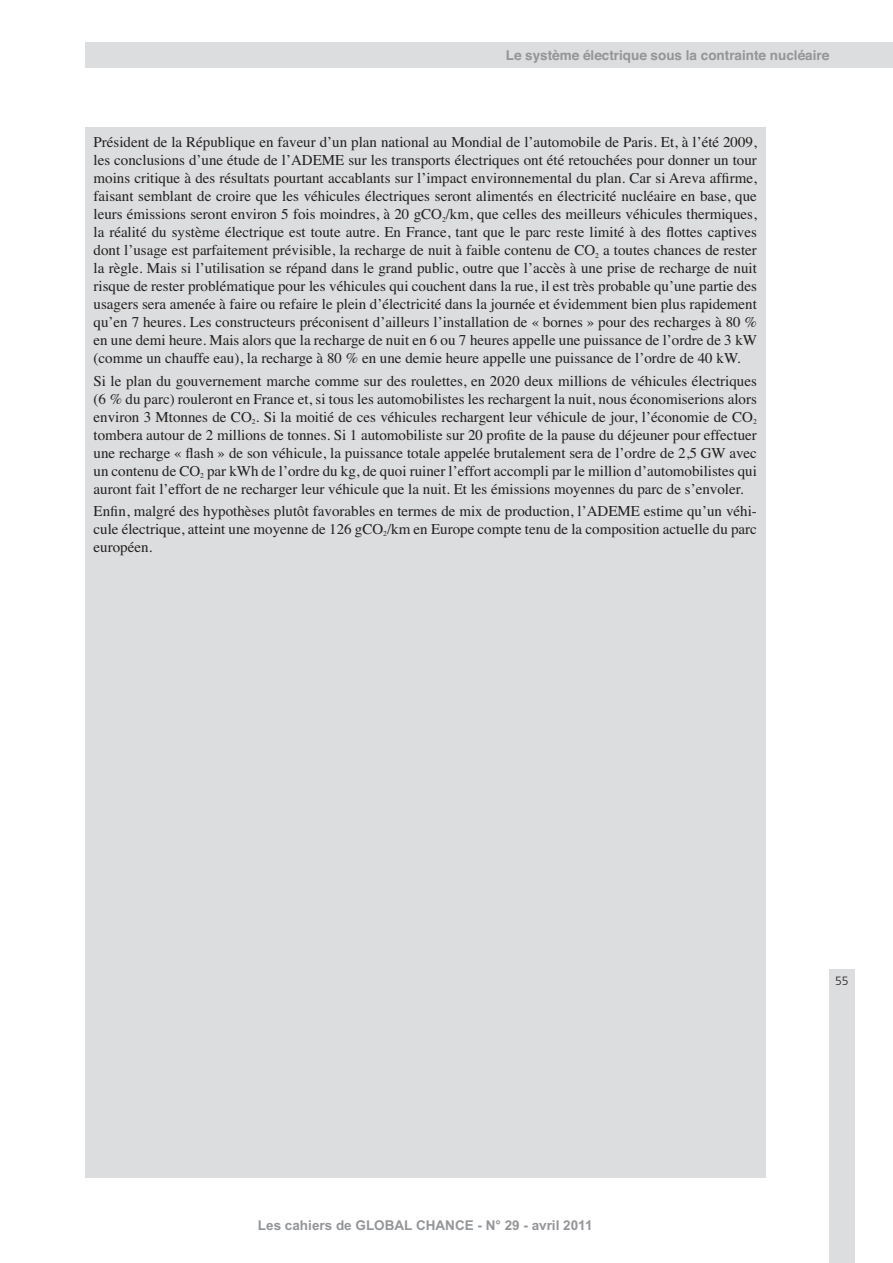
<style>
.page{position:relative;width:893px;height:1263px;background:#fff}
.page>*{position:absolute;margin:0;border:0;box-sizing:border-box;transform-origin:0 0}
.t1{font:15px/18px "Times";color:#231f20;text-align:justify}
.t2{font:700 13.5px "Helvetica";color:#939598}
.t3{font:700 13.5px "Arial";color:#939598}
.t4{font:300 12px "Frutiger";color:#231f20}
</style>
<div class="page">
<div style="left:829px;top:969px;width:26px;height:294px;background:#dcddde"></div>
<div style="left:85px;top:128px;width:680px;height:1050px;background:#dcddde"></div>
<div style="left:85px;top:43px;width:808px;height:25px;background:#dcddde"></div>
<p class="t2" style="left:506px;top:51px;width:325px">Le système électrique sous la contrainte nucléaire</p>
<p class="t1" style="left:94px;top:135px;width:665px">Président de la République en faveur d’un plan national au Mondial de l’automobile de Paris. Et, à l’été 2009, les conclusions d’une étude de l’ADEME sur les transports électriques ont été retouchées pour donner un tour moins critique à des résultats pourtant accablants sur l’impact environnemental du plan. Car si Areva affirme, faisant semblant de croire que les véhicules électriques seront alimentés en électricité nucléaire en base, que leurs émissions seront environ 5 fois moindres, à 20 gCO<sub>2</sub>/km, que celles des meilleurs véhicules thermiques, la réalité du système électrique est toute autre. En France, tant que le parc reste limité à des flottes captives dont l’usage est parfaitement prévisible, la recharge de nuit à faible contenu de CO<sub>2</sub> a toutes chances de rester la règle. Mais si l’utilisation se répand dans le grand public, outre que l’accès à une prise de recharge de nuit risque de rester problématique pour les véhicules qui couchent dans la rue, il est très probable qu’une partie des usagers sera amenée à faire ou refaire le plein d’électricité dans la journée et évidemment bien plus rapidement qu’en 7 heures. Les constructeurs préconisent d’ailleurs l’installation de « bornes » pour des recharges à 80 % en une demi heure. Mais alors que la recharge de nuit en 6 ou 7 heures appelle une puissance de l’ordre de 3 kW (comme un chauffe eau), la recharge à 80 % en une demie heure appelle une puissance de l’ordre de 40 kW.</p>
<p class="t1" style="left:94px;top:373px;width:665px">Si le plan du gouvernement marche comme sur des roulettes, en 2020 deux millions de véhicules électriques (6 % du parc) rouleront en France et, si tous les automobilistes les rechargent la nuit, nous économiserions alors environ 3 Mtonnes de CO<sub>2</sub>. Si la moitié de ces véhicules rechargent leur véhicule de jour, l’économie de CO<sub>2 </sub>tombera autour de 2 millions de tonnes. Si 1 automobiliste sur 20 profite de la pause du déjeuner pour effectuer une recharge « flash » de son véhicule, la puissance totale appelée brutalement sera de l’ordre de 2,5 GW avec un contenu de CO<sub>2</sub> par kWh de l’ordre du kg, de quoi ruiner l’effort accompli par le million d’automobilistes qui auront fait l’effort de ne recharger leur véhicule que la nuit. Et les émissions moyennes du parc de s’envoler.</p>
<p class="t1" style="left:94px;top:503px;width:665px">Enfin, malgré des hypothèses plutôt favorables en termes de mix de production, l’ADEME estime qu’un véhi&shy;cule électrique, atteint une moyenne de 126 gCO<sub>2</sub>/km en Europe compte tenu de la composition actuelle du parc européen.</p>
<p class="t3" style="left:258px;top:1218px;width:336px">Les cahiers de GLOBAL CHANCE - N° 29 - avril 2011</p>
<p class="t4" style="left:835px;top:976px;width:15px">55</p>
</div>
